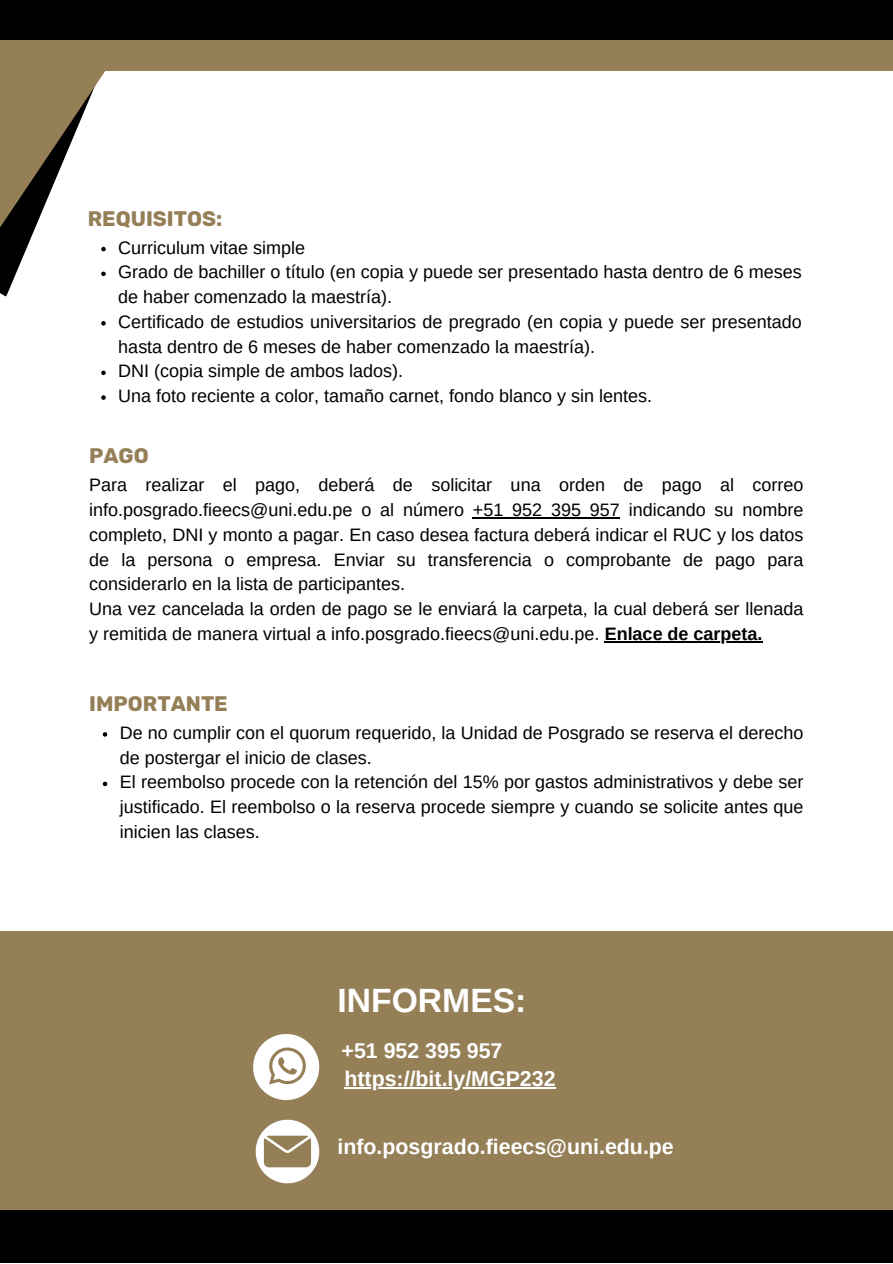
<style>
.page{position:relative;width:893px;height:1264px;background:#fff}
.page>*{position:absolute;margin:0;border:0;box-sizing:border-box;transform-origin:0 0}
.t1{font:700 33.6px "Arimo";color:#fff}
.t2{font:700 21.3px "Arimo";color:#fff}
.t3{font:700 21px "Rubik";color:#947f57}
.t4{font:18px/24.8px "Arimo";color:#000}
.s1{font-weight:700}
</style>
<div class="page">
<div style="left:93px;top:0;width:799px;height:71px;background:#947f57"></div>
<div style="left:0;top:931px;width:892px;height:331px;background:#947f57"></div>
<svg style="left:256px;top:1119px;width:63px;height:64px"></svg>
<div style="left:0;top:1210px;width:892px;height:52px;background:#000"></div>
<div style="left:0;top:0;width:892px;height:40px;background:#000"></div>
<svg style="left:253px;top:1034px;width:66px;height:66px"></svg>
<svg style="left:103px;top:732px;width:4px;height:4px"></svg>
<svg style="left:103px;top:781px;width:4px;height:5px"></svg>
<hr style="left:344px;top:1087px;width:211px;height:1px;background:#fff">
<hr style="left:473px;top:517px;width:147px;height:1px;background:#000">
<hr style="left:604px;top:641px;width:158px;height:1px;background:#000">
<svg style="left:0;top:40px;width:106px;height:257px"></svg>
<svg style="left:101px;top:321px;width:5px;height:4px"></svg>
<svg style="left:101px;top:370px;width:5px;height:5px"></svg>
<svg style="left:101px;top:395px;width:5px;height:5px"></svg>
<p class="t3" style="left:88px;top:206px;width:136px">REQUISITOS:</p>
<p class="t4" style="left:118px;top:235px;width:188px">Curriculum vitae simple</p>
<p class="t4" style="left:118px;top:260px;width:685px">Grado de bachiller o título (en copia y puede ser presentado hasta dentro de 6 meses de haber comenzado la maestría).</p>
<p class="t4" style="left:118px;top:309px;width:685px">Certificado de estudios universitarios de pregrado (en copia y puede ser presentado hasta dentro de 6 meses de haber comenzado la maestría).</p>
<p class="t4" style="left:118px;top:359px;width:286px">DNI (copia simple de ambos lados).</p>
<p class="t4" style="left:118px;top:383px;width:535px">Una foto reciente a color, tamaño carnet, fondo blanco y sin lentes.</p>
<p class="t3" style="left:89px;top:444px;width:61px">PAGO</p>
<p class="t4" style="left:89px;top:473px;width:715px;text-align:justify">Para realizar el pago, deberá de solicitar una orden de pago al correo info.posgrado.fieecs@uni.edu.pe o al número +51 952 395 957 indicando su nombre completo, DNI y monto a pagar. En caso desea factura deberá indicar el RUC y los datos de la persona o empresa. Enviar su transferencia o comprobante de pago para considerarlo en la lista de participantes.</p>
<p class="t4" style="left:89px;top:596px;width:715px">Una vez cancelada la orden de pago se le enviará la carpeta, la cual deberá ser llenada y remitida de manera virtual a info.posgrado.fieecs@uni.edu.pe. <span class="s1">Enlace de carpeta.</span></p>
<p class="t3" style="left:89px;top:691px;width:140px">IMPORTANTE</p>
<p class="t4" style="left:120px;top:720px;width:685px">De no cumplir con el quorum requerido, la Unidad de Posgrado se reserva el derecho de postergar el inicio de clases.</p>
<p class="t4" style="left:120px;top:769px;width:685px;text-align:justify">El reembolso procede con la retención del 15% por gastos administrativos y debe ser justificado. El reembolso o la reserva procede siempre y cuando se solicite antes que inicien las clases.</p>
<p class="t1" style="left:337px;top:981px;width:190px">INFORMES:</p>
<p class="t2" style="left:341px;top:1038px;width:162px">+51 952 395 957</p>
<p class="t2" style="left:344px;top:1067px;width:213px">https://bit.ly/MGP232</p>
<p class="t2" style="left:337px;top:1135px;width:338px">info.posgrado.fieecs@uni.edu.pe</p>
</div>
